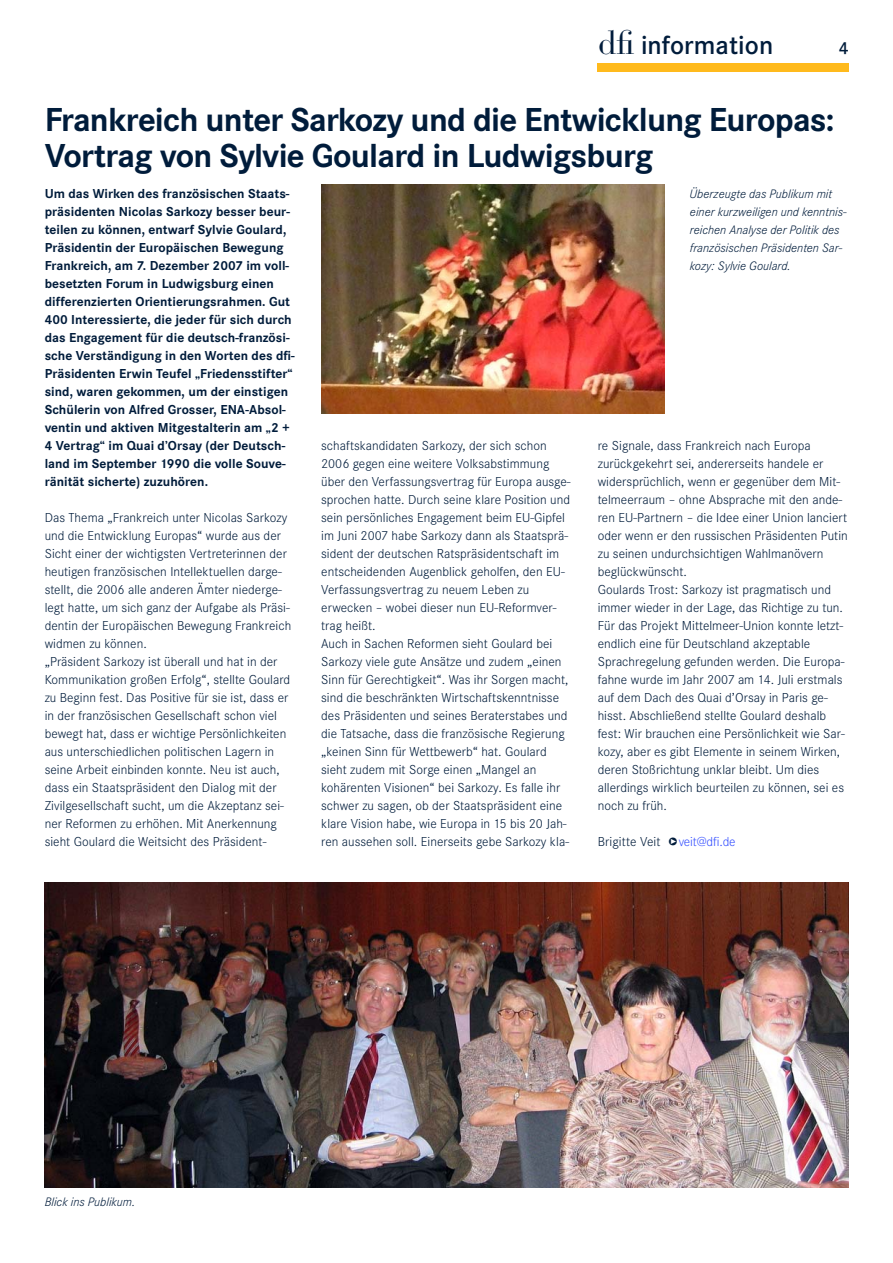
<style>
.page{position:relative;width:893px;height:1263px;background:#fff}
.page>*{position:absolute;margin:0;border:0;box-sizing:border-box;transform-origin:0 0}
.t1{font:700 34.5px/36px "Corporate S";letter-spacing:-.025em;color:#001c3b}
.t2{font:600 27px "Corporate S";letter-spacing:.005em;color:#001c3b}
.t3{font:600 18px "Corporate S";color:#001c3b}
.t4{font:300 13.5px/18px "Corporate S";letter-spacing:.005em;color:#001c3b}
.t5{font:700 13.5px/18px "Corporate S";letter-spacing:.005em;color:#001c3b}
.t6{font:italic 300 12.75px/18px "Corporate S";color:#001c3b}
.s1{font-family:"Bauer Bodoni";font-weight:400;font-size:33px}
.s2{color:#3751ff}
</style>
<div class="page">
<div style="left:597px;top:63px;width:251px;height:9px;background:#ffba1d"></div>
<img style="left:321px;top:185px;width:343px;height:229px">
<img style="left:45px;top:882px;width:803px;height:306px">
<h2 class="t2" style="left:597px;top:34px;width:177px"><span class="s1">dfi</span> information</h2>
<h3 class="t3" style="left:838px;top:41px;width:11px">4</h3>
<h1 class="t1" style="left:45px;top:104px;width:791px">Frankreich unter Sarkozy und die Entwicklung Europas:<br>Vortrag von Sylvie Goulard in Ludwigsburg</h1>
<p class="t6" style="left:690px;top:186px;width:158px">Überzeugte das Publikum mit einer kurzweiligen und kenntnis&shy;reichen Analyse der Politik des französischen Präsidenten Sar&shy;kozy: Sylvie Goulard.</p>
<p class="t5" style="left:45px;top:186px;width:251px">Um das Wirken des französischen Staats&shy;präsidenten Nicolas Sarkozy besser beur&shy;teilen zu können, entwarf Sylvie Goulard, Präsidentin der Europäischen Bewegung Frankreich, am 7. Dezember 2007 im voll&shy;besetzten Forum in Ludwigsburg einen differenzierten Orientierungsrahmen. Gut 400 Interessierte, die jeder für sich durch das Engagement für die deutsch-französi&shy;sche Verständigung in den Worten des dfi-Präsidenten Erwin Teufel „Friedensstifter“ sind, waren gekommen, um der einstigen Schülerin von Alfred Grosser, ENA-Absol&shy;ventin und aktiven Mitgestalterin am „2 + 4 Vertrag“ im Quai d’Orsay (der Deutsch&shy;land im September 1990 die volle Souve&shy;ränität sicherte) zuzuhören.</p>
<p class="t4" style="left:45px;top:510px;width:248px">Das Thema „Frankreich unter Nicolas Sarkozy und die Entwicklung Europas“ wurde aus der Sicht einer der wichtigsten Vertreterinnen der heutigen französischen Intellektuellen darge&shy;stellt, die 2006 alle anderen Ämter niederge&shy;legt hatte, um sich ganz der Aufgabe als Präsi&shy;dentin der Europäischen Bewegung Frankreich widmen zu können.<br>„Präsident Sarkozy ist überall und hat in der Kommunikation großen Erfolg“, stellte Goulard zu Beginn fest. Das Positive für sie ist, dass er in der französischen Gesellschaft schon viel bewegt hat, dass er wichtige Persönlichkeiten aus unterschiedlichen politischen Lagern in seine Arbeit einbinden konnte. Neu ist auch, dass ein Staatspräsident den Dialog mit der Zivilgesellschaft sucht, um die Akzeptanz sei&shy;ner Reformen zu erhöhen. Mit Anerkennung sieht Goulard die Weitsicht des Präsident-</p>
<p class="t4" style="left:321px;top:438px;width:251px">schaftskandidaten Sarkozy, der sich schon 2006 gegen eine weitere Volksabstimmung über den Verfassungsvertrag für Europa ausge&shy;sprochen hatte. Durch seine klare Position und sein persönliches Engagement beim EU-Gipfel im Juni 2007 habe Sarkozy dann als Staatsprä&shy;sident der deutschen Ratspräsidentschaft im entscheidenden Augenblick geholfen, den EU-Verfassungsvertrag zu neuem Leben zu erwecken – wobei dieser nun EU-Reformver&shy;trag heißt.<br>Auch in Sachen Reformen sieht Goulard bei Sarkozy viele gute Ansätze und zudem „einen Sinn für Gerechtigkeit“. Was ihr Sorgen macht, sind die beschränkten Wirtschaftskenntnisse des Präsidenten und seines Beraterstabes und die Tatsache, dass die französische Regierung „keinen Sinn für Wettbewerb“ hat. Goulard sieht zudem mit Sorge einen „Mangel an kohärenten Visionen“ bei Sarkozy. Es falle ihr schwer zu sagen, ob der Staatspräsident eine klare Vision habe, wie Europa in 15 bis 20 Jah&shy;ren aussehen soll. Einerseits gebe Sarkozy kla-</p>
<p class="t4" style="left:597px;top:438px;width:251px">re Signale, dass Frankreich nach Europa zurückgekehrt sei, andererseits handele er widersprüchlich, wenn er gegenüber dem Mit&shy;telmeerraum – ohne Absprache mit den ande&shy;ren EU-Partnern – die Idee einer Union lanciert oder wenn er den russischen Präsidenten Putin zu seinen undurchsichtigen Wahlmanövern beglückwünscht.<br>Goulards Trost: Sarkozy ist pragmatisch und immer wieder in der Lage, das Richtige zu tun.<br>Für das Projekt Mittelmeer-Union konnte letzt&shy;endlich eine für Deutschland akzeptable Sprachregelung gefunden werden. Die Europa&shy;fahne wurde im Jahr 2007 am 14. Juli erstmals auf dem Dach des Quai d’Orsay in Paris ge&shy;hisst. Abschließend stellte Goulard deshalb fest: Wir brauchen eine Persönlichkeit wie Sar&shy;kozy, aber es gibt Elemente in seinem Wirken, deren Stoßrichtung unklar bleibt. Um dies allerdings wirklich beurteilen zu können, sei es noch zu früh.</p>
<p class="t4" style="left:597px;top:834px;width:139px">Brigitte Veit ❑<span class="s2">veit@dfi.de</span></p>
<p class="t6" style="left:45px;top:1194px;width:92px">Blick ins Publikum.</p>
</div>
